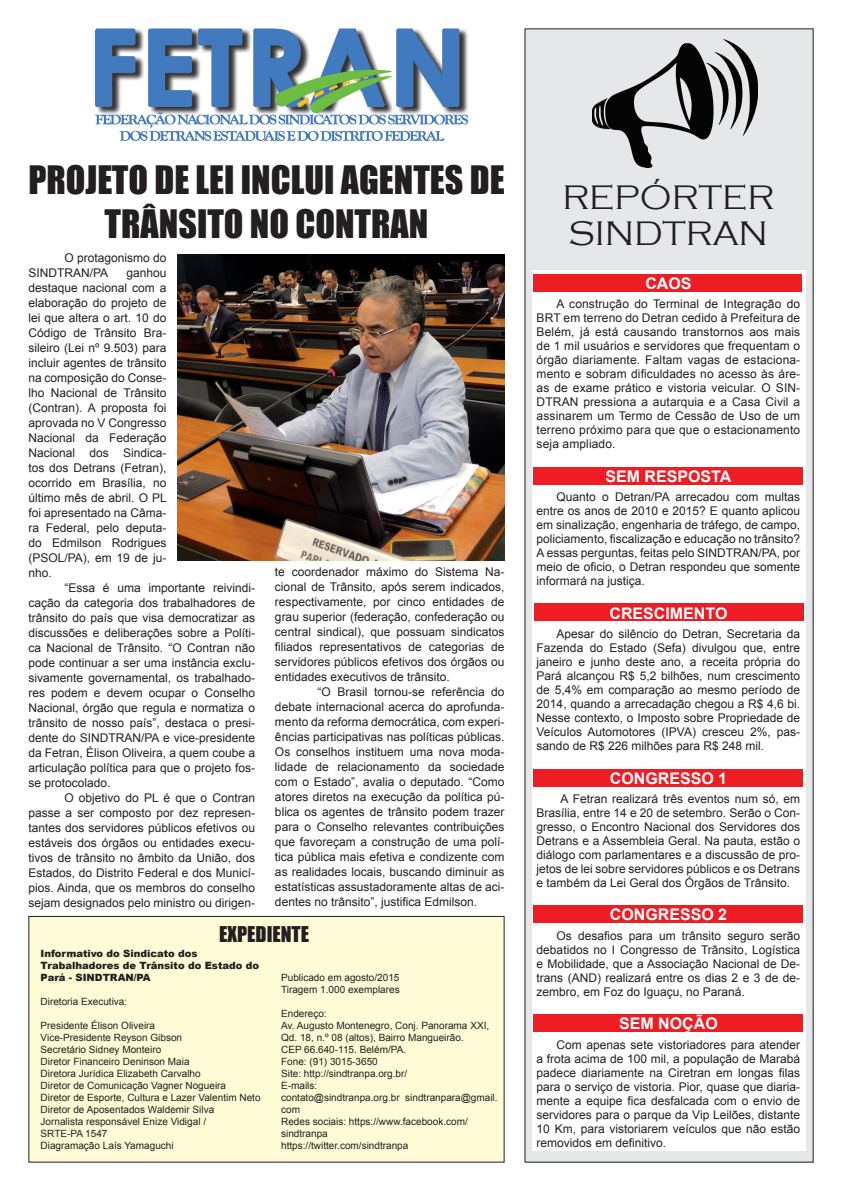
<style>
.page{position:relative;width:842px;height:1191px;background:#fff}
.page>*{position:absolute;margin:0;border:0;box-sizing:border-box;transform-origin:0 0}
.t1{font:36px/43.2px "Impact";color:#231f20;text-align:center}
.t2{font:300 35px/36px "Copperplate Gothic";color:#231f20}
.t3{font:20px "Impact";color:#231f20}
.t4{font:700 16px "Arial";color:#fff}
.t5{font:12px/15px "Arial";color:#231f20;text-align:justify}
.t6{font:10px/12px "Arial";color:#231f20}
.t7{font:900 10px/12px "Arial";color:#231f20}
</style>
<div class="page">
<div style="left:29px;top:916px;width:475px;height:246px;background:#fffbd6"></div>
<div style="left:28px;top:916px;width:477px;height:246px;border:1px solid #231f20"></div>
<div style="left:525px;top:29px;width:288px;height:1133px;background:#e6e7e9"></div>
<div style="left:532px;top:270px;width:273px;height:881px;background:#fff"></div>
<img style="left:96px;top:28px;width:372px;height:112px">
<img style="left:592px;top:40px;width:166px;height:127px">
<div style="left:533px;top:274px;width:269px;height:17px;background:#ee1d23"></div>
<div style="left:533px;top:467px;width:270px;height:18px;background:#ee1d23"></div>
<div style="left:534px;top:603px;width:269px;height:18px;background:#ee1d23"></div>
<div style="left:533px;top:768px;width:270px;height:18px;background:#ee1d23"></div>
<div style="left:533px;top:905px;width:270px;height:17px;background:#ee1d23"></div>
<div style="left:533px;top:1014px;width:270px;height:18px;background:#ee1d23"></div>
<img style="left:178px;top:254px;width:326px;height:307px">
<h1 class="t1" style="left:28px;top:158px;width:478px">PROJETO DE LEI INCLUI AGENTES DE<br>TRÂNSITO NO CONTRAN</h1>
<p class="t5" style="left:28px;top:250px;width:140px;text-indent:36px">O protagonismo do<br>SINDTRAN/PA</p>
<p class="t5" style="left:28px;top:265px;width:140px;text-indent:98px">ganhou destaque nacional com a elaboração do projeto de lei que altera o art. 10 do Código de Trânsito Bra&shy;sileiro (Lei nº 9.503) para incluir agentes de trânsito na composição do Conse&shy;lho Nacional de Trânsito (Contran). A proposta foi aprovada no V Congresso Nacional da Federação Nacional dos Sindica&shy;tos dos Detrans (Fetran), ocorrido em Brasília, no último mês de abril. O PL foi apresentado na Câma&shy;ra Federal, pelo deputa&shy;do Edmilson Rodrigues (PSOL/PA), em 19 de ju&shy;nho.</p>
<p class="t5" style="left:28px;top:580px;width:228px;text-indent:36px">“Essa é uma importante reivindi&shy;cação da categoria dos trabalhadores de trânsito do país que visa democratizar as discussões e deliberações sobre a Políti&shy;ca Nacional de Trânsito. “O Contran não pode continuar a ser uma instância exclu&shy;sivamente governamental, os trabalhado&shy;res podem e devem ocupar o Conselho Nacional, órgão que regula e normatiza o trânsito de nosso país”, destaca o presi&shy;dente do SINDTRAN/PA e vice-presidente da Fetran, Élison Oliveira, a quem coube a articulação política para que o projeto fos&shy;se protocolado.</p>
<p class="t5" style="left:28px;top:790px;width:228px;text-indent:36px">O objetivo do PL é que o Contran passe a ser composto por dez represen&shy;tantes dos servidores públicos efetivos ou estáveis dos órgãos ou entidades execu&shy;tivos de trânsito no âmbito da União, dos Estados, do Distrito Federal e dos Municí&shy;pios. Ainda, que os membros do conselho sejam designados pelo ministro ou dirigen-</p>
<p class="t5" style="left:275px;top:564px;width:231px">te coordenador máximo do Sistema Na&shy;cional de Trânsito, após serem indicados, respectivamente, por cinco entidades de grau superior (federação, confederação ou central sindical), que possuam sindicatos filiados representativos de categorias de servidores públicos efetivos dos órgãos ou entidades executivos de trânsito.</p>
<p class="t5" style="left:275px;top:684px;width:231px;text-indent:43px">“O Brasil tornou-se referência do debate internacional acerca do aprofunda&shy;mento da reforma democrática, com experi&shy;ências participativas nas políticas públicas.<br>Os conselhos instituem uma nova moda&shy;lidade de relacionamento da sociedade com o Estado”, avalia o deputado. “Como atores diretos na execução da política pú&shy;blica os agentes de trânsito podem trazer para o Conselho relevantes contribuições que favoreçam a construção de uma polí&shy;tica pública mais efetiva e condizente com as realidades locais, buscando diminuir as estatísticas assustadoramente altas de aci&shy;dentes no trânsito”, justifica Edmilson.</p>
<h3 class="t3" style="left:219px;top:918px;width:91px">EXPEDIENTE</h3>
<p class="t7" style="left:41px;top:947px;width:220px">Informativo do Sindicato dos<br>Trabalhadores de Trânsito do Estado do<br>Pará - SINDTRAN/PA</p>
<p class="t6" style="left:41px;top:995px;width:88px">Diretoria Executiva:</p>
<p class="t6" style="left:41px;top:1019px;width:221px">Presidente Élison Oliveira<br>Vice-Presidente Reyson Gibson<br>Secretário Sidney Monteiro<br>Diretor Financeiro Deninson Maia<br>Diretora Jurídica Elizabeth Carvalho<br>Diretor de Comunicação Vagner Nogueira<br>Diretor de Esporte, Cultura e Lazer Valentim Neto Diretor de Aposentados Waldemir Silva<br>Jornalista responsável Enize Vidigal /<br>SRTE-PA 1547<br>Diagramação Laís Yamaguchi</p>
<p class="t6" style="left:281px;top:971px;width:120px">Publicado em agosto/2015<br>Tiragem 1.000 exemplares</p>
<p class="t6" style="left:281px;top:1007px;width:218px">Endereço:<br>Av. Augusto Montenegro, Conj. Panorama XXI,<br>Qd. 18, n.º 08 (altos), Bairro Mangueirão.<br>CEP 66.640-115. Belém/PA.<br>Fone: (91) 3015-3650<br>Site: http://sindtranpa.org.br/<br>E-mails:<br>contato@sindtranpa.org.br sindtranpara@gmail. com<br>Redes sociais: https://www.facebook.com/ sindtranpa<br>https://twitter.com/sindtranpa</p>
<h2 class="t2" style="left:562px;top:180px;width:213px">REPÓRTER<br>SINDTRAN</h2>
<h3 class="t4" style="left:645px;top:272px;width:48px">CAOS</h3>
<p class="t5" style="left:537px;top:297px;width:265px;line-height:14px;text-indent:20px">A construção do Terminal de Integração do BRT em terreno do Detran cedido à Prefeitura de Belém, já está causando transtornos aos mais de 1 mil usuários e servidores que frequentam o órgão diariamente. Faltam vagas de estaciona&shy;mento e sobram dificuldades no acesso às áre&shy;as de exame prático e vistoria veicular. O SIN-DTRAN pressiona a autarquia e a Casa Civil a assinarem um Termo de Cessão de Uso de um terreno próximo para que que o estacionamento seja ampliado.</p>
<h3 class="t4" style="left:605px;top:465px;width:127px">SEM RESPOSTA</h3>
<p class="t5" style="left:537px;top:490px;width:265px;line-height:14px;text-indent:20px">Quanto o Detran/PA arrecadou com multas entre os anos de 2010 e 2015? E quanto aplicou em sinalização, engenharia de tráfego, de campo, policiamento, fiscalização e educação no trânsito?<br>A essas perguntas, feitas pelo SINDTRAN/PA, por meio de oficio, o Detran respondeu que somente informará na justiça.</p>
<h3 class="t4" style="left:609px;top:602px;width:119px">CRESCIMENTO</h3>
<p class="t5" style="left:537px;top:627px;width:265px;line-height:14px;text-indent:20px">Apesar do silêncio do Detran, Secretaria da Fazenda do Estado (Sefa) divulgou que, entre janeiro e junho deste ano, a receita própria do Pará alcançou R$ 5,2 bilhões, num crescimento de 5,4% em comparação ao mesmo período de 2014, quando a arrecadação chegou a R$ 4,6 bi.<br>Nesse contexto, o Imposto sobre Propriedade de Veículos Automotores (IPVA) cresceu 2%, pas&shy;sando de R$ 226 milhões para R$ 248 mil.</p>
<h3 class="t4" style="left:610px;top:767px;width:119px">CONGRESSO 1</h3>
<p class="t5" style="left:537px;top:792px;width:265px;line-height:14px;text-indent:24px">A Fetran realizará três eventos num só, em Brasília, entre 14 e 20 de setembro. Serão o Con&shy;gresso, o Encontro Nacional dos Servidores dos Detrans e a Assembleia Geral. Na pauta, estão o diálogo com parlamentares e a discussão de pro&shy;jetos de lei sobre servidores públicos e os Detrans e também da Lei Geral dos Órgãos de Trânsito.</p>
<h3 class="t4" style="left:610px;top:904px;width:119px">CONGRESSO 2</h3>
<p class="t5" style="left:537px;top:929px;width:265px;line-height:14px;text-indent:20px">Os desafios para um trânsito seguro serão debatidos no I Congresso de Trânsito, Logística e Mobilidade, que a Associação Nacional de De&shy;trans (AND) realizará entre os dias 2 e 3 de de&shy;zembro, em Foz do Iguaçu, no Paraná.</p>
<h3 class="t4" style="left:619px;top:1013px;width:100px">SEM NOÇÃO</h3>
<p class="t5" style="left:537px;top:1038px;width:265px;line-height:14px;text-indent:20px">Com apenas sete vistoriadores para atender a frota acima de 100 mil, a população de Marabá padece diariamente na Ciretran em longas filas para o serviço de vistoria. Pior, quase que diaria&shy;mente a equipe fica desfalcada com o envio de servidores para o parque da Vip Leilões, distante 10 Km, para vistoriarem veículos que não estão removidos em definitivo.</p>
</div>
